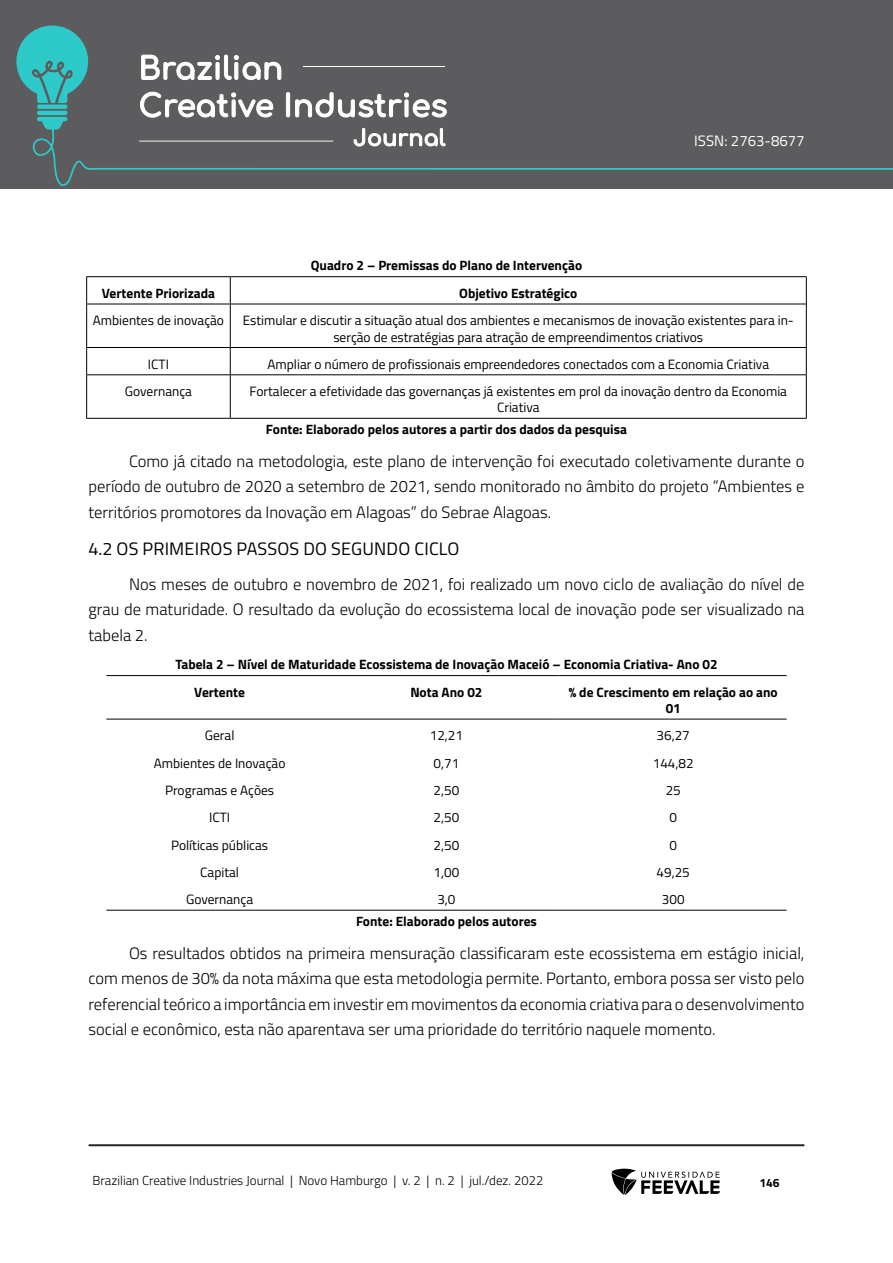
<style>
.page{position:relative;width:893px;height:1263px;background:#fff}
.page>*{position:absolute;margin:0;border:0;box-sizing:border-box;transform-origin:0 0}
.TÍTULO_1_1{font:18px "Titillium Web";letter-spacing:.01em;color:#000}
.Corpo_de_texto{font:300 16.5px/25.5px "Titillium Web";color:#000;text-align:justify}
.t1{font:15px "Titillium Web";color:#fff}
.t2{font:13.5px/16.2px "Titillium Web";color:#000;text-align:center}
.Legenda_FIGURA{font:700 13.5px/16.2px "Titillium Web";color:#000;text-align:center}
.fonte_FIGURA{font:700 13.5px "Titillium Web";color:#000}
.t3{font:300 13.05px "Titillium Web";color:#000}
.t4{font:700 12px "Titillium Web";color:#000}
</style>
<div class="page">
<div style="left:0;top:0;width:893px;height:188px;background:#5c5c5e"></div>
<hr style="left:37px;top:111px;width:30px;height:4px;background:#2ec9c9;border-radius:2px">
<svg style="left:37px;top:117px;width:30px;height:11px"></svg>
<hr style="left:37px;top:105px;width:30px;height:4px;background:#2ec9c9;border-radius:2px">
<svg style="left:16px;top:26px;width:72px;height:77px"></svg>
<svg style="left:32px;top:128px;width:861px;height:58px"></svg>
<hr style="left:89px;top:1144px;width:715px;height:2px;background:#282828">
<svg style="left:611px;top:1169px;width:109px;height:26px"></svg>
<svg style="left:141px;top:54px;width:141px;height:26px"></svg>
<svg style="left:140px;top:91px;width:134px;height:27px"></svg>
<svg style="left:285px;top:92px;width:162px;height:26px"></svg>
<svg style="left:353px;top:127px;width:93px;height:20px"></svg>
<hr style="left:303px;top:66px;width:142px;height:1px;background:#fff">
<hr style="left:139px;top:141px;width:194px;height:1px;background:#fff">
<hr style="left:86px;top:276px;width:144px;height:1px;background:#000">
<svg style="left:86px;top:277px;width:1px;height:27px"></svg>
<hr style="left:230px;top:276px;width:577px;height:1px;background:#000">
<svg style="left:230px;top:277px;width:1px;height:27px"></svg>
<svg style="left:806px;top:277px;width:1px;height:27px"></svg>
<hr style="left:86px;top:304px;width:144px;height:1px;background:#000">
<hr style="left:86px;top:304px;width:1px;height:43px;background:#000">
<hr style="left:230px;top:304px;width:577px;height:1px;background:#000">
<hr style="left:230px;top:304px;width:1px;height:43px;background:#000">
<hr style="left:806px;top:304px;width:1px;height:43px;background:#000">
<hr style="left:86px;top:347px;width:144px;height:1px;background:#000">
<svg style="left:86px;top:348px;width:1px;height:26px"></svg>
<hr style="left:230px;top:347px;width:577px;height:1px;background:#000">
<svg style="left:230px;top:348px;width:1px;height:26px"></svg>
<svg style="left:806px;top:348px;width:1px;height:26px"></svg>
<hr style="left:86px;top:374px;width:144px;height:1px;background:#000">
<hr style="left:86px;top:375px;width:1px;height:43px;background:#000">
<hr style="left:230px;top:374px;width:577px;height:1px;background:#000">
<hr style="left:230px;top:375px;width:1px;height:43px;background:#000">
<hr style="left:806px;top:375px;width:1px;height:43px;background:#000">
<hr style="left:86px;top:418px;width:144px;height:1px;background:#000">
<hr style="left:230px;top:418px;width:577px;height:1px;background:#000">
<hr style="left:106px;top:675px;width:227px;height:1px;background:#000">
<hr style="left:333px;top:675px;width:227px;height:1px;background:#000">
<hr style="left:560px;top:675px;width:227px;height:1px;background:#000">
<hr style="left:106px;top:719px;width:227px;height:1px;background:#000">
<hr style="left:333px;top:719px;width:227px;height:1px;background:#000">
<hr style="left:560px;top:719px;width:227px;height:1px;background:#000">
<hr style="left:106px;top:910px;width:227px;height:1px;background:#000">
<hr style="left:333px;top:910px;width:227px;height:1px;background:#000">
<hr style="left:560px;top:910px;width:227px;height:1px;background:#000">
<p class="Legenda_FIGURA" style="left:311px;top:257px;width:273px">Quadro 2 – Premissas do Plano de Intervenção</p>
<p class="t1" style="left:694px;top:130px;width:112px">ISSN: 2763-8677</p>
<p class="Legenda_FIGURA" style="left:102px;top:284px;width:115px">Vertente Priorizada</p>
<p class="Legenda_FIGURA" style="left:459px;top:284px;width:120px">Objetivo Estratégico</p>
<p class="t2" style="left:93px;top:312px;width:133px">Ambientes de inovação</p>
<p class="t2" style="left:243px;top:312px;width:553px">Estimular e discutir a situação atual dos ambientes e mecanismos de inovação existentes para in&shy;serção de estratégias para atração de empreendimentos criativos</p>
<p class="t2" style="left:148px;top:355px;width:23px">ICTI</p>
<p class="t2" style="left:267px;top:355px;width:503px">Ampliar o número de profissionais empreendedores conectados com a Economia Criativa</p>
<p class="t2" style="left:125px;top:383px;width:69px">Governança</p>
<p class="t2" style="left:250px;top:383px;width:539px">Fortalecer a efetividade das governanças já existentes em prol da inovação dentro da Economia<br>Criativa</p>
<p class="fonte_FIGURA" style="left:266px;top:419px;width:363px">Fonte: Elaborado pelos autores a partir dos dados da pesquisa</p>
<p class="Corpo_de_texto" style="left:88px;top:447px;width:717px;text-indent:40px">Como já citado na metodologia, este plano de intervenção foi executado coletivamente durante o período de outubro de 2020 a setembro de 2021, sendo monitorado no âmbito do projeto “Ambientes e territórios promotores da Inovação em Alagoas” do Sebrae Alagoas.</p>
<p class="TÍTULO_1_1" style="left:88px;top:536px;width:372px">4.2 OS PRIMEIROS PASSOS DO SEGUNDO CICLO</p>
<p class="Corpo_de_texto" style="left:88px;top:570px;width:717px;text-indent:40px">Nos meses de outubro e novembro de 2021, foi realizado um novo ciclo de avaliação do nível de grau de maturidade. O resultado da evolução do ecossistema local de inovação pode ser visualizado na tabela 2.</p>
<p class="Legenda_FIGURA" style="left:175px;top:656px;width:544px">Tabela 2 – Nível de Maturidade Ecossistema de Inovação Maceió – Economia Criativa- Ano 02</p>
<p class="Legenda_FIGURA" style="left:194px;top:683px;width:52px">Vertente</p>
<p class="Legenda_FIGURA" style="left:410px;top:683px;width:74px">Nota Ano 02</p>
<p class="Legenda_FIGURA" style="left:569px;top:683px;width:210px">% de Crescimento em relação ao ano<br>01</p>
<p class="t2" style="left:205px;top:727px;width:31px">Geral</p>
<p class="t2" style="left:430px;top:727px;width:35px">12,21</p>
<p class="t2" style="left:657px;top:727px;width:35px">36,27</p>
<p class="t2" style="left:154px;top:754px;width:133px">Ambientes de Inovação</p>
<p class="t2" style="left:434px;top:754px;width:27px">0,71</p>
<p class="t2" style="left:653px;top:754px;width:42px">144,82</p>
<p class="t2" style="left:165px;top:781px;width:111px">Programas e Ações</p>
<p class="t2" style="left:434px;top:781px;width:27px">2,50</p>
<p class="t2" style="left:666px;top:781px;width:17px">25</p>
<p class="t2" style="left:209px;top:809px;width:23px">ICTI</p>
<p class="t2" style="left:434px;top:809px;width:27px">2,50</p>
<p class="t2" style="left:669px;top:809px;width:9px">0</p>
<p class="t2" style="left:171px;top:836px;width:99px">Políticas públicas</p>
<p class="t2" style="left:434px;top:836px;width:27px">2,50</p>
<p class="t2" style="left:669px;top:836px;width:9px">0</p>
<p class="t2" style="left:200px;top:863px;width:40px">Capital</p>
<p class="t2" style="left:434px;top:863px;width:27px">1,00</p>
<p class="t2" style="left:657px;top:863px;width:35px">49,25</p>
<p class="t2" style="left:186px;top:891px;width:69px">Governança</p>
<p class="t2" style="left:437px;top:891px;width:20px">3,0</p>
<p class="t2" style="left:662px;top:891px;width:24px">300</p>
<p class="fonte_FIGURA" style="left:356px;top:910px;width:182px">Fonte: Elaborado pelos autores</p>
<p class="Corpo_de_texto" style="left:88px;top:939px;width:717px;text-indent:40px">Os resultados obtidos na primeira mensuração classificaram este ecossistema em estágio inicial, com menos de 30% da nota máxima que esta metodologia permite. Portanto, embora possa ser visto pelo referencial teórico a importância em investir em movimentos da economia criativa para o desenvolvimento social e econômico, esta não aparentava ser uma prioridade do território naquele momento.</p>
<p class="t3" style="left:92px;top:1171px;width:452px">Brazilian Creative Industries Journal | Novo Hamburgo | v. 2 | n. 2 | jul./dez. 2022</p>
<p class="t4" style="left:759px;top:1174px;width:22px">146</p>
</div>
